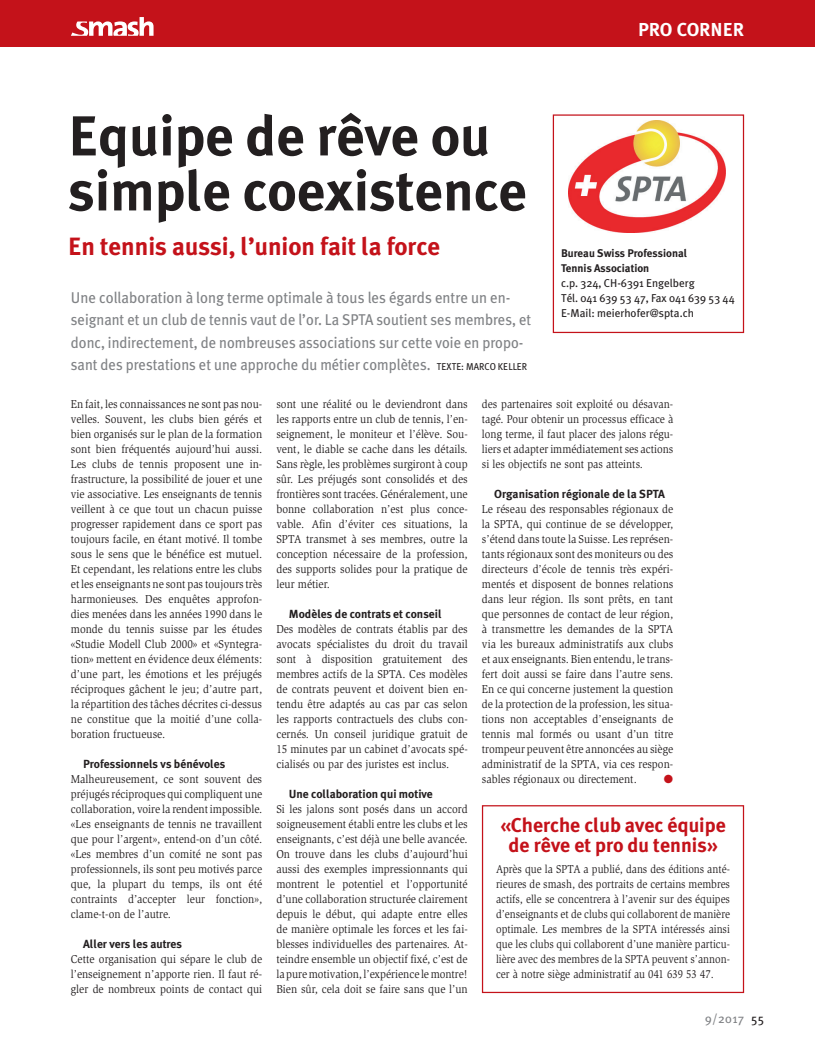
<style>
.page{position:relative;width:815px;height:1063px;background:#fff}
.page>*{position:absolute;margin:0;border:0;box-sizing:border-box;transform-origin:0 0}
.t1{font:700 56.25px/55px "Meta Plus";color:#231f20}
.t2{font:700 25px "Meta Plus";color:#c4121a}
.t3{font:700 20px/20px "Meta Plus";color:#c4121a;text-align:center}
.t4{font:700 18.75px "Meta Plus";color:#fff}
.t5{font:15.62px/22.5px "Meta Plus";color:#808285;scale:.96 1}
.t6{font:12.5px "Meta Plus";letter-spacing:.025em;color:#808285}
.t7{font:11.75px/15px "Slimbach Std";letter-spacing:.005em;color:#231f20;text-align:justify;scale:.91 1}
.t8{font:11.75px/15px "Slimbach Std";letter-spacing:.005em;color:#231f20;text-align:justify;scale:.88 1}
.t9{font:11.75px/15px "Slimbach Std";letter-spacing:.005em;color:#231f20;text-align:justify;scale:.9 1}
.t10{font:700 11.75px "Meta Plus";color:#231f20}
.t11{font:11.75px "Zapf Dingbats ITC";color:#c4121a}
.t12{font:11.38px/15px "Meta Plus";color:#231f20}
.t13{font:700 11.12px/15px "Meta Plus";color:#231f20}
.s1{font-size:10px;color:#231f20}
.s2{color:#231f20}
</style>
<div class="page">
<div style="left:0;top:0;width:815px;height:46px;background:#c4121a"></div>
<svg style="left:71px;top:17px;width:83px;height:19px"></svg>
<div style="left:553px;top:114px;width:191px;height:219px;border:1px solid #c4121a"></div>
<img style="left:568px;top:120px;width:157px;height:113px">
<div style="left:482px;top:805px;width:262px;height:188px;border:1px solid #c4121a"></div>
<h3 class="t4" style="left:625px;top:18px;width:120px">SWISS WORLD</h3>
<h3 class="t4" style="left:638px;top:18px;width:108px">PRO CORNER</h3>
<h1 class="t1" style="left:68px;top:108px;width:460px">Equipe de rêve ou simple coexistence</h1>
<h2 class="t2" style="left:68px;top:232px;width:373px">En tennis aussi, l’union fait la force</h2>
<p class="t5" style="left:71px;top:286px;width:481px">Une collaboration à long terme optimale à tous les égards entre un en&shy;seignant et un club de tennis vaut de l’or. La SPTA soutient ses membres, et donc, indirectement, de nombreuses associations sur cette voie en propo&shy;sant des prestations et une approche du métier complètes. <span class="s1">TEXTE: MARCO KELLER</span></p>
<p class="t13" style="left:561px;top:246px;width:128px">Bureau Swiss Professional<br>Tennis Association</p>
<p class="t12" style="left:561px;top:276px;width:175px">c.p. 324, CH-6391 Engelberg<br>Tél. 041 639 53 47, Fax 041 639 53 44<br>E-Mail: meierhofer@spta.ch</p>
<p class="t7" style="left:71px;top:397px;width:212px">En fait, les connaissances ne sont pas nou&shy;velles. Souvent, les clubs bien gérés et bien organisés sur le plan de la formation sont bien fréquentés aujourd’hui aussi.<br>Les clubs de tennis proposent une in&shy;frastructure, la possibilité de jouer et une vie associative. Les enseignants de tennis veillent à ce que tout un chacun puisse progresser rapidement dans ce sport pas toujours facile, en étant motivé. Il tombe sous le sens que le bénéfice est mutuel.<br>Et cependant, les relations entre les clubs et les enseignants ne sont pas toujours très harmonieuses. Des enquêtes approfon&shy;dies menées dans les années 1990 dans le monde du tennis suisse par les études «Studie Modell Club 2000» et «Syntegra&shy;tion» mettent en évidence deux éléments: d’une part, les émotions et les préjugés réciproques gâchent le jeu; d’autre part, la répartition des tâches décrites ci-dessus ne constitue que la moitié d’une colla&shy;boration fructueuse.</p>
<p class="t10" style="left:83px;top:757px;width:144px">Professionnels vs bénévoles</p>
<p class="t7" style="left:71px;top:772px;width:212px">Malheureusement, ce sont souvent des préjugés réciproques qui compliquent une collaboration, voire la rendent impossible. «Les enseignants de tennis ne travaillent que pour l’argent», entend-on d’un côté. «Les membres d’un comité ne sont pas professionnels, ils sont peu motivés parce que, la plupart du temps, ils ont été contraints d’accepter leur fonction», clame-t-on de l’autre.</p>
<p class="t10" style="left:83px;top:937px;width:100px">Aller vers les autres</p>
<p class="t7" style="left:71px;top:952px;width:212px">Cette organisation qui sépare le club de l’enseignement n’apporte rien. Il faut ré&shy;gler de nombreux points de contact qui</p>
<p class="t7" style="left:276px;top:397px;width:212px">sont une réalité ou le deviendront dans les rapports entre un club de tennis, l’en&shy;seignement, le moniteur et l’élève. Sou&shy;vent, le diable se cache dans les détails.<br>Sans règle, les problèmes surgiront à coup sûr. Les préjugés sont consolidés et des frontières sont tracées. Généralement, une bonne collaboration n’est plus conce&shy;vable. Afin d’éviter ces situations, la SPTA transmet à ses membres, outre la conception nécessaire de la profession, des supports solides pour la pratique de leur métier.</p>
<p class="t10" style="left:289px;top:607px;width:154px">Modèles de contrats et conseil</p>
<p class="t7" style="left:276px;top:622px;width:212px">Des modèles de contrats établis par des avocats spécialistes du droit du travail sont à disposition gratuitement des membres actifs de la SPTA. Ces modèles de contrats peuvent et doivent bien en&shy;tendu être adaptés au cas par cas selon les rapports contractuels des clubs con&shy;cernés. Un conseil juridique gratuit de 15 minutes par un cabinet d’avocats spé&shy;cialisés ou par des juristes est inclus.</p>
<p class="t10" style="left:289px;top:787px;width:146px">Une collaboration qui motive</p>
<p class="t7" style="left:276px;top:802px;width:212px">Si les jalons sont posés dans un accord soigneusement établi entre les clubs et les enseignants, c’est déjà une belle avancée.<br>On trouve dans les clubs d’aujourd’hui aussi des exemples impressionnants qui montrent le potentiel et l’opportunité d’une collaboration structurée clairement depuis le début, qui adapte entre elles de manière optimale les forces et les fai&shy;blesses individuelles des partenaires. At&shy;teindre ensemble un objectif fixé, c’est de la pure motivation, l’expérience le montre!<br>Bien sûr, cela doit se faire sans que l’un</p>
<p class="t9" style="left:482px;top:397px;width:214px">des partenaires soit exploité ou désavan&shy;tagé. Pour obtenir un processus efficace à long terme, il faut placer des jalons régu&shy;liers et adapter immédiatement ses actions si les objectifs ne sont pas atteints.</p>
<p class="t10" style="left:494px;top:487px;width:172px">Organisation régionale de la SPTA</p>
<p class="t7" style="left:482px;top:502px;width:212px">Le réseau des responsables régionaux de la SPTA, qui continue de se développer, s’étend dans toute la Suisse. Les représen&shy;tants régionaux sont des moniteurs ou des directeurs d’école de tennis très expéri&shy;mentés et disposent de bonnes relations dans leur région. Ils sont prêts, en tant que personnes de contact de leur région, à transmettre les demandes de la SPTA via les bureaux administratifs aux clubs et aux enseignants. Bien entendu, le trans&shy;fert doit aussi se faire dans l’autre sens.<br>En ce qui concerne justement la question de la protection de la profession, les situa&shy;tions non acceptables d’enseignants de tennis mal formés ou usant d’un titre trompeur peuvent être annoncées au siège administratif de la SPTA, via ces respon&shy;sables régionaux ou directement.</p>
<p class="t11" style="left:664px;top:774px;width:11px">●</p>
<h3 class="t3" style="left:500px;top:815px;width:227px">«Cherche club avec équipe de rêve et pro du tennis»</h3>
<p class="t8" style="left:496px;top:862px;width:267px">Après que la SPTA a publié, dans des éditions anté&shy;rieures de smash, des portraits de certains membres actifs, elle se concentrera à l’avenir sur des équipes d’enseignants et de clubs qui collaborent de manière optimale. Les membres de la SPTA intéressés ainsi que les clubs qui collaborent d’une manière particu&shy;lière avec des membres de la SPTA peuvent s’annon&shy;cer à notre siège administratif au 041 639 53 47.</p>
<p class="t6" style="left:705px;top:1011px;width:61px">9/2017 <span class="s2">55</span></p>
</div>
